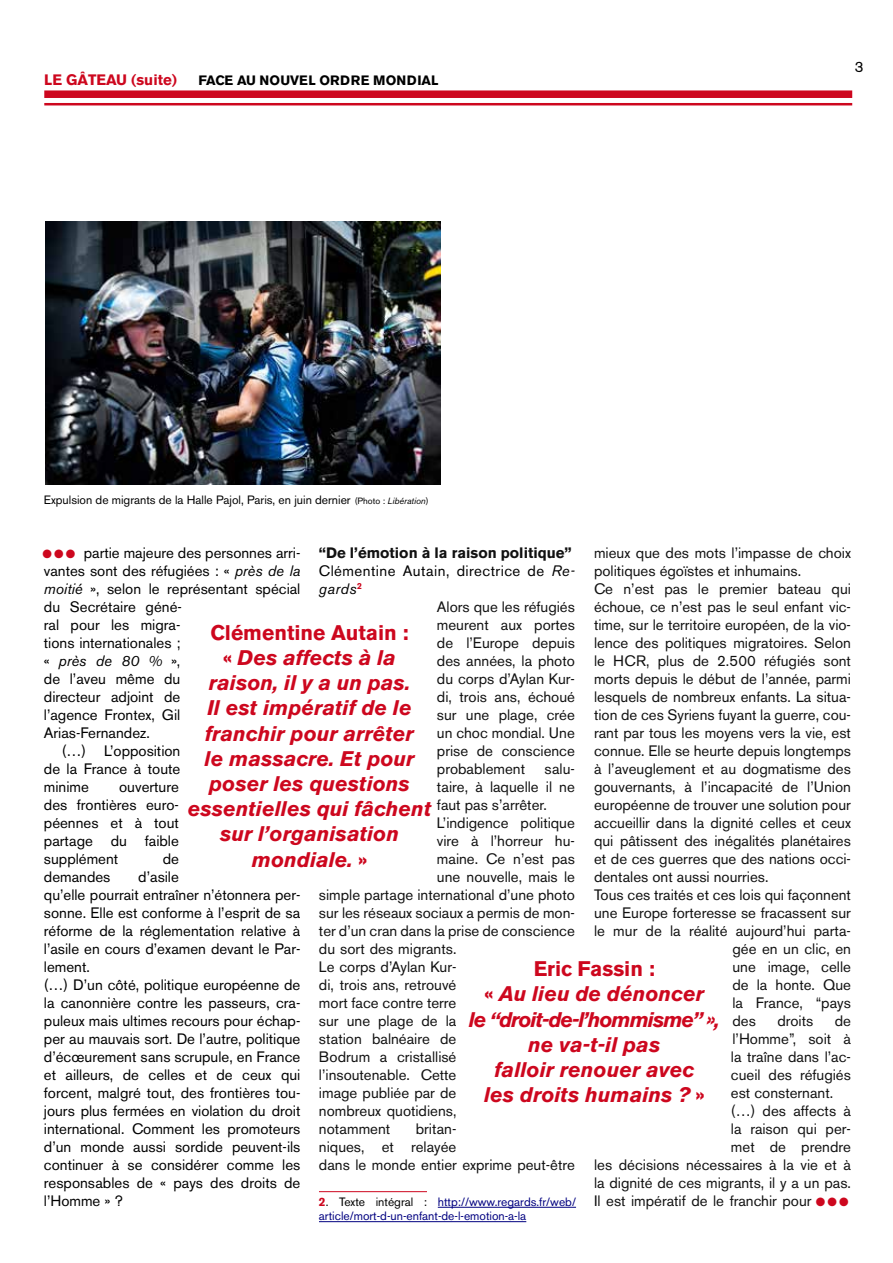
<style>
.page{position:relative;width:893px;height:1263px;background:#fff}
.page>*{position:absolute;margin:0;border:0;box-sizing:border-box;transform-origin:0 0}
.t1{font:italic 700 21px/25.2px "Akzidenz Grotesk BE";color:#cd071e;text-align:center}
.t2{font:15px/18px "Akzidenz Grotesk BE";color:#111}
.t3{font:15px/18px "Akzidenz Grotesk BE";color:#000;text-align:justify}
.t4{font:15px "Akzidenz Grotesk BE";letter-spacing:.03em;color:#000}
.t5{font:700 15px "Akzidenz Grotesk BE";color:#111}
.t6{font:italic 15px "Akzidenz Grotesk BE";letter-spacing:.02em;color:#000}
.t7{font:700 15px "Akzidenz Grotesk BE";color:#cd071e}
.t8{font:700 13.5px "Akzidenz Grotesk BE";color:#000}
.t9{font:12px/14.4px "Akzidenz Grotesk BE";color:#000080}
.t10{font:12px "Akzidenz Grotesk BE";color:#000}
.t11{font:12px "Zapf Dingbats ITC";color:#cd071e}
.s1{font-size:9px}
.s2{font-style:italic;font-size:9px}
.s3{font-style:italic}
.s4{font-style:normal}
.s5{color:#cd071e}
.s6{font-weight:700;color:#cd071e}
.s7{color:#000}
</style>
<div class="page">
<div style="left:44px;top:90px;width:808px;height:8px;background:#cd071e"></div>
<hr style="left:44px;top:103px;width:808px;height:2px;background:#cd071e">
<hr style="left:319px;top:1191px;width:108px;height:1px;background:#cd071e">
<hr style="left:438px;top:1207px;width:138px;height:1px;background:#000080">
<hr style="left:319px;top:1221px;width:207px;height:1px;background:#000080">
<img style="left:45px;top:221px;width:396px;height:264px">
<p class="t7" style="left:44px;top:71px;width:134px">LE GÂTEAU (suite)</p>
<p class="t8" style="left:198px;top:72px;width:241px">FACE AU NOUVEL ORDRE MONDIAL</p>
<p class="t10" style="left:44px;top:493px;width:386px">Expulsion de migrants de la Halle Pajol, Paris, en juin dernier <span class="s1">(Photo :</span> <span class="s2">Libération</span><span class="s1">)</span></p>
<p class="t3" style="left:855px;top:58px;width:10px">3</p>
<p class="t5" style="left:319px;top:544px;width:254px">“De l’émotion à la raison politique”</p>
<p class="t4" style="left:319px;top:562px;width:257px">Clémentine Autain, directrice de <span class="s3">Re-</span></p>
<p class="t6" style="left:319px;top:580px;width:45px">gards<sup>2</sup></p>
<p class="t2" style="left:437px;top:598px;width:139px">Alors que les réfugiés</p>
<p class="t2" style="left:437px;top:616px;width:139px">meurent aux portes</p>
<p class="t2" style="left:437px;top:634px;width:139px">de l’Europe depuis</p>
<p class="t2" style="left:437px;top:652px;width:139px">des années, la photo</p>
<p class="t2" style="left:437px;top:670px;width:140px">du corps d’Aylan Kur-</p>
<p class="t2" style="left:437px;top:688px;width:140px">di, trois ans, échoué</p>
<p class="t2" style="left:437px;top:706px;width:139px">sur une plage, crée</p>
<p class="t2" style="left:437px;top:724px;width:139px">un choc mondial. Une</p>
<p class="t2" style="left:437px;top:742px;width:139px">prise de conscience</p>
<p class="t2" style="left:437px;top:760px;width:90px">probablement</p>
<p class="t2" style="left:545px;top:760px;width:32px">salu-</p>
<p class="t2" style="left:437px;top:778px;width:139px">taire, à laquelle il ne</p>
<p class="t2" style="left:437px;top:796px;width:112px">faut pas s’arrêter.</p>
<p class="t2" style="left:437px;top:814px;width:140px">L’indigence politique</p>
<p class="t2" style="left:437px;top:832px;width:139px">vire à l’horreur hu-</p>
<p class="t2" style="left:437px;top:850px;width:139px">maine. Ce n’est pas</p>
<p class="t2" style="left:437px;top:868px;width:139px">une nouvelle, mais le</p>
<p class="t2" style="left:319px;top:886px;width:257px">simple partage international d’une photo</p>
<p class="t2" style="left:319px;top:904px;width:257px">sur les réseaux sociaux a permis de mon-</p>
<p class="t2" style="left:319px;top:922px;width:257px">ter d’un cran dans la prise de conscience</p>
<p class="t2" style="left:319px;top:940px;width:139px">du sort des migrants.</p>
<p class="t2" style="left:319px;top:958px;width:139px">Le corps d’Aylan Kur-</p>
<p class="t2" style="left:319px;top:976px;width:139px">di, trois ans, retrouvé</p>
<p class="t2" style="left:319px;top:994px;width:139px">mort face contre terre</p>
<p class="t2" style="left:319px;top:1012px;width:139px">sur une plage de la</p>
<p class="t2" style="left:319px;top:1030px;width:139px">station balnéaire de</p>
<p class="t2" style="left:319px;top:1048px;width:139px">Bodrum a cristallisé</p>
<p class="t2" style="left:319px;top:1066px;width:139px">l’insoutenable. Cette</p>
<p class="t2" style="left:319px;top:1084px;width:139px">image publiée par de</p>
<p class="t2" style="left:319px;top:1102px;width:139px">nombreux quotidiens,</p>
<p class="t2" style="left:319px;top:1120px;width:73px">notamment</p>
<p class="t3" style="left:84px;top:544px;width:218px">partie majeure des personnes arri-</p>
<p class="t3" style="left:44px;top:562px;width:258px">vantes sont des réfugiées : « <span class="s3">près de la</span></p>
<p class="t3" style="left:44px;top:580px;width:258px"><span class="s3">moitié</span> », selon le représentant spécial</p>
<p class="t3" style="left:44px;top:598px;width:139px">du Secrétaire géné-</p>
<p class="t3" style="left:44px;top:616px;width:138px">ral pour les migra-</p>
<p class="t3" style="left:44px;top:634px;width:138px">tions internationales ;</p>
<p class="t6" style="left:44px;top:652px;width:138px"><span class="s4">«</span> près de 80 % <span class="s4">»,</span></p>
<p class="t3" style="left:44px;top:670px;width:138px">de l’aveu même du</p>
<p class="t3" style="left:44px;top:688px;width:138px">directeur adjoint de</p>
<p class="t3" style="left:44px;top:706px;width:138px">l’agence Frontex, Gil</p>
<p class="t3" style="left:44px;top:724px;width:107px">Arias-Fernandez.</p>
<p class="t3" style="left:62px;top:742px;width:120px">(…) L’opposition</p>
<p class="t3" style="left:44px;top:760px;width:138px">de la France à toute</p>
<p class="t3" style="left:44px;top:778px;width:46px">minime</p>
<p class="t2" style="left:594px;top:544px;width:258px">mieux que des mots l’impasse de choix</p>
<p class="t2" style="left:594px;top:562px;width:209px">politiques égoïstes et inhumains.</p>
<p class="t2" style="left:594px;top:580px;width:258px">Ce n’est pas le premier bateau qui</p>
<p class="t2" style="left:594px;top:598px;width:258px">échoue, ce n’est pas le seul enfant vic-</p>
<p class="t2" style="left:594px;top:616px;width:258px">time, sur le territoire européen, de la vio-</p>
<p class="t2" style="left:594px;top:634px;width:258px">lence des politiques migratoires. Selon</p>
<p class="t2" style="left:594px;top:652px;width:258px">le HCR, plus de 2.500 réfugiés sont</p>
<p class="t2" style="left:594px;top:670px;width:258px">morts depuis le début de l’année, parmi</p>
<p class="t2" style="left:594px;top:688px;width:258px">lesquels de nombreux enfants. La situa-</p>
<p class="t2" style="left:594px;top:706px;width:258px">tion de ces Syriens fuyant la guerre, cou-</p>
<p class="t2" style="left:594px;top:724px;width:258px">rant par tous les moyens vers la vie, est</p>
<p class="t2" style="left:594px;top:742px;width:258px">connue. Elle se heurte depuis longtemps</p>
<p class="t2" style="left:594px;top:760px;width:258px">à l’aveuglement et au dogmatisme des</p>
<p class="t2" style="left:594px;top:778px;width:258px">gouvernants, à l’incapacité de l’Union</p>
<p class="t2" style="left:594px;top:796px;width:258px">européenne de trouver une solution pour</p>
<p class="t2" style="left:594px;top:814px;width:258px">accueillir dans la dignité celles et ceux</p>
<p class="t2" style="left:594px;top:832px;width:258px">qui pâtissent des inégalités planétaires</p>
<p class="t2" style="left:594px;top:850px;width:258px">et de ces guerres que des nations occi-</p>
<p class="t2" style="left:594px;top:868px;width:176px">dentales ont aussi nourries.</p>
<p class="t2" style="left:594px;top:886px;width:258px">Tous ces traités et ces lois qui façonnent</p>
<p class="t2" style="left:594px;top:904px;width:258px">une Europe forteresse se fracassent sur</p>
<p class="t2" style="left:594px;top:922px;width:258px">le mur de la réalité aujourd’hui parta-</p>
<p class="t2" style="left:732px;top:940px;width:120px">gée en un clic, en</p>
<p class="t2" style="left:732px;top:958px;width:120px">une image, celle</p>
<p class="t2" style="left:732px;top:976px;width:120px">de la honte. Que</p>
<p class="t2" style="left:732px;top:994px;width:120px">la France, “pays</p>
<p class="t2" style="left:732px;top:1012px;width:25px">des</p>
<p class="t2" style="left:777px;top:1012px;width:37px">droits</p>
<p class="t2" style="left:835px;top:1012px;width:18px">de</p>
<p class="t2" style="left:732px;top:1030px;width:120px">l’Homme”, soit à</p>
<p class="t2" style="left:731px;top:1048px;width:121px">la traîne dans l’ac-</p>
<p class="t2" style="left:731px;top:1066px;width:122px">cueil des réfugiés</p>
<p class="t2" style="left:731px;top:1084px;width:104px">est consternant.</p>
<p class="t2" style="left:731px;top:1102px;width:122px">(…) des affects à</p>
<p class="t2" style="left:731px;top:1120px;width:121px">la raison qui per-</p>
<p class="t2" style="left:731px;top:1138px;width:121px">met de prendre</p>
<p class="t2" style="left:594px;top:1156px;width:258px">les décisions nécessaires à la vie et à</p>
<p class="t2" style="left:594px;top:1174px;width:258px">la dignité de ces migrants, il y a un pas.</p>
<p class="t2" style="left:594px;top:1192px;width:256px">Il est impératif de le franchir pour <span class="s5">●</span> <span class="s5">●</span> <span class="s5">●</span></p>
<p class="t11" style="left:43px;top:548px;width:34px">● ● ●</p>
<h1 class="t1" style="left:188px;top:620px;width:245px"><span class="s4">Clémentine Autain :<br>«</span> Des affects à la raison, il y a un pas.<br>Il est impératif de le franchir pour arrêter<br>le massacre. Et pour poser les questions essentielles qui fâchent sur l’organisation mondiale. <span class="s4">»</span></h1>
<p class="t3" style="left:44px;top:778px;width:136px;text-indent:75px">ouverture des frontières euro&shy;péennes et à tout partage du faible supplément</p>
<p class="t3" style="left:163px;top:850px;width:18px">de</p>
<p class="t3" style="left:44px;top:868px;width:258px;text-align:left;text-indent:94px">d’asile<br>qu’elle pourrait entraîner n’étonnera per&shy;sonne. Elle est conforme à l’esprit de sa réforme de la réglementation relative à l’asile en cours d’examen devant le Par&shy;lement.<br>(…) D’un côté, politique européenne de la canonnière contre les passeurs, cra&shy;puleux mais ultimes recours pour échap&shy;per au mauvais sort. De l’autre, politique d’écœurement sans scrupule, en France et ailleurs, de celles et de ceux qui forcent, malgré tout, des frontières tou&shy;jours plus fermées en violation du droit international. Comment les promoteurs d’un monde aussi sordide peuvent-ils continuer à se considérer comme les responsables de « pays des droits de l’Homme » ?</p>
<p class="t3" style="left:44px;top:868px;width:68px">demandes</p>
<h1 class="t1" style="left:469px;top:956px;width:252px"><span class="s4">Eric Fassin :<br>«</span> Au lieu de dénoncer<br>le “droit-de-l’hommisme” », ne va-t-il pas<br>falloir renouer avec<br>les droits humains ? <span class="s4">»</span></h1>
<p class="t2" style="left:319px;top:1120px;width:257px;text-indent:97px">britan-<br>niques, et relayée<br>dans le monde entier exprime peut-être</p>
<p class="t9" style="left:319px;top:1195px;width:259px"><span class="s6">2</span><span class="s7">. Texte intégral :</span> http://www.regards.fr/web/ article/mort-d-un-enfant-de-l-emotion-a-la</p>
</div>
